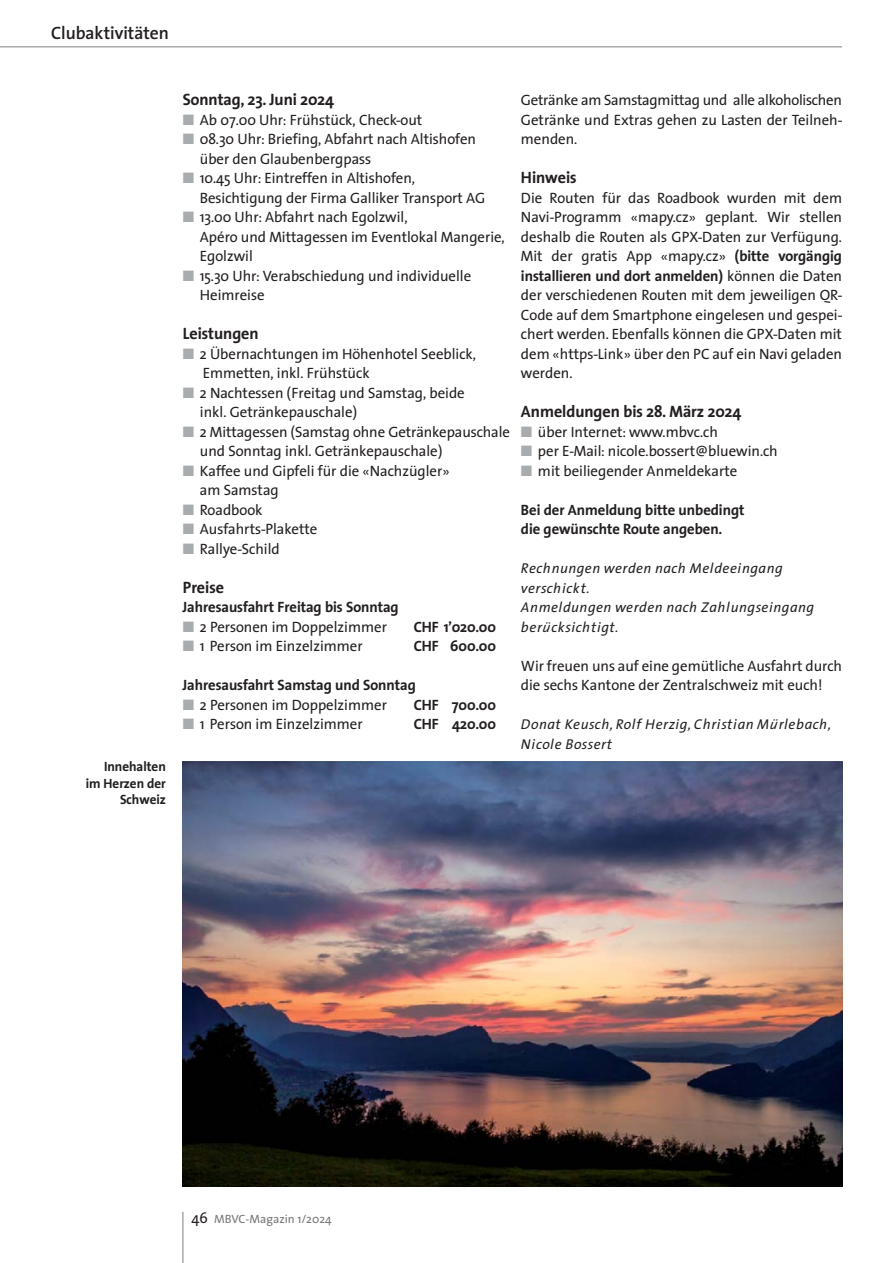
<style>
.page{position:relative;width:893px;height:1263px;background:#fff}
.page>*{position:absolute;margin:0;border:0;box-sizing:border-box;transform-origin:0 0}
.t1{font:600 18px "Thesis Sans";color:#231f20}
.t2{font:700 16.5px "Thesis Sans";color:#231f20}
.t3{font:15px/19.5px "Thesis Sans";color:#231f20}
.t4{font:700 15px/19.5px "Thesis Sans";color:#231f20}
.t5{font:italic 14.25px/19.5px "Thesis Sans";color:#231f20}
.t6{font:700 13.5px/16.5px "Thesis Sans";color:#231f20;text-align:right}
.t7{font:12px "The Sans";color:#77787b}
.s1{color:#a9acae}
.s2{font-weight:700}
.s3{font-family:"Thesis Sans";font-size:15px;color:#231f20}
</style>
<div class="page">
<hr style="left:182px;top:1212px;width:2px;height:51px;background:#a7a9ac">
<hr style="left:0;top:46px;width:842px;height:2px;background:#a7a9ac">
<img style="left:183px;top:761px;width:659px;height:425px">
<p class="t1" style="left:51px;top:26px;width:119px">Clubaktivitäten</p>
<p class="t6" style="left:86px;top:760px;width:82px">Innehalten<br>im Herzen der<br>Schweiz</p>
<p class="t2" style="left:183px;top:93px;width:153px">Sonntag, 23. Juni 2024</p>
<p class="t3" style="left:183px;top:111px;width:241px"><span class="s1">■</span> Ab 07.00 Uhr: Frühstück, Check-out</p>
<p class="t3" style="left:200px;top:131px;width:278px;text-indent:-17px"><span class="s1">■</span> 08.30 Uhr: Briefing, Abfahrt nach Altishofen über den Glaubenbergpass</p>
<p class="t3" style="left:200px;top:170px;width:287px;text-indent:-17px"><span class="s1">■</span> 10.45 Uhr: Eintreffen in Altishofen,<br>Besichtigung der Firma Galliker Transport AG</p>
<p class="t3" style="left:200px;top:209px;width:306px;text-indent:-17px"><span class="s1">■</span> 13.00 Uhr: Abfahrt nach Egolzwil,<br>Apéro und Mittagessen im Eventlokal Mangerie,<br>Egolzwil</p>
<p class="t3" style="left:200px;top:267px;width:273px;text-indent:-17px"><span class="s1">■</span> 15.30 Uhr: Verabschiedung und individuelle<br>Heimreise</p>
<p class="t2" style="left:183px;top:327px;width:77px">Leistungen</p>
<p class="t3" style="left:203px;top:345px;width:275px;text-indent:-20px"><span class="s1">■</span> 2 Übernachtungen im Höhenhotel Seeblick,<br>Emmetten, inkl. Frühstück</p>
<p class="t3" style="left:200px;top:384px;width:266px;text-indent:-17px"><span class="s1">■</span> 2 Nachtessen (Freitag und Samstag, beide inkl. Getränkepauschale)</p>
<p class="t3" style="left:200px;top:423px;width:312px;text-indent:-17px"><span class="s1">■</span> 2 Mittagessen (Samstag ohne Getränkepauschale und Sonntag inkl. Getränkepauschale)</p>
<p class="t3" style="left:200px;top:462px;width:251px;text-indent:-17px"><span class="s1">■</span> Kaffee und Gipfeli für die «Nachzügler» am Samstag</p>
<p class="t3" style="left:183px;top:501px;width:81px"><span class="s1">■</span> Roadbook</p>
<p class="t3" style="left:183px;top:521px;width:136px"><span class="s1">■</span> Ausfahrts-Plakette</p>
<p class="t3" style="left:183px;top:540px;width:98px"><span class="s1">■</span> Rallye-Schild</p>
<p class="t2" style="left:183px;top:581px;width:43px">Preise</p>
<p class="t4" style="left:183px;top:599px;width:217px">Jahresausfahrt Freitag bis Sonntag</p>
<p class="t3" style="left:183px;top:618px;width:205px"><span class="s1">■</span> 2 Personen im Doppelzimmer</p>
<p class="t4" style="left:414px;top:618px;width:84px">CHF 1’020.00</p>
<p class="t3" style="left:183px;top:638px;width:181px"><span class="s1">■</span> 1 Person im Einzelzimmer</p>
<p class="t4" style="left:414px;top:638px;width:84px">CHF 600.00</p>
<p class="t4" style="left:183px;top:677px;width:234px">Jahresausfahrt Samstag und Sonntag</p>
<p class="t3" style="left:183px;top:696px;width:205px"><span class="s1">■</span> 2 Personen im Doppelzimmer</p>
<p class="t4" style="left:414px;top:696px;width:84px">CHF 700.00</p>
<p class="t3" style="left:183px;top:716px;width:181px"><span class="s1">■</span> 1 Person im Einzelzimmer</p>
<p class="t4" style="left:414px;top:716px;width:84px">CHF 420.00</p>
<p class="t3" style="left:521px;top:92px;width:323px;text-align:justify">Getränke am Samstagmittag und alle alkoholischen Getränke und Extras gehen zu Lasten der Teilneh&shy;menden.</p>
<p class="t2" style="left:521px;top:171px;width:57px">Hinweis</p>
<p class="t3" style="left:521px;top:189px;width:323px;text-align:justify">Die Routen für das Roadbook wurden mit dem Navi-Programm «mapy.cz» geplant. Wir stellen deshalb die Routen als GPX-Daten zur Verfügung.<br>Mit der gratis App «mapy.cz» <span class="s2">(bitte vorgängig installieren und dort anmelden)</span> können die Daten der verschiedenen Routen mit dem jeweiligen QR-Code auf dem Smartphone eingelesen und gespei&shy;chert werden. Ebenfalls können die GPX-Daten mit dem «https-Link» über den PC auf ein Navi geladen werden.</p>
<p class="t2" style="left:521px;top:405px;width:222px">Anmeldungen bis 28. März 2024</p>
<p class="t3" style="left:521px;top:423px;width:198px"><span class="s1">■</span> über Internet: www.mbvc.ch</p>
<p class="t3" style="left:521px;top:443px;width:258px"><span class="s1">■</span> per E-Mail: nicole.bossert@bluewin.ch</p>
<p class="t3" style="left:521px;top:462px;width:218px"><span class="s1">■</span> mit beiliegender Anmeldekarte</p>
<p class="t4" style="left:521px;top:501px;width:225px">Bei der Anmeldung bitte unbedingt die gewünschte Route angeben.</p>
<p class="t5" style="left:521px;top:560px;width:295px">Rechnungen werden nach Meldeeingang verschickt.<br>Anmeldungen werden nach Zahlungseingang berücksichtigt.</p>
<p class="t3" style="left:521px;top:657px;width:323px">Wir freuen uns auf eine gemütliche Ausfahrt durch die sechs Kantone der Zentralschweiz mit euch!</p>
<p class="t5" style="left:521px;top:716px;width:311px">Donat Keusch, Rolf Herzig, Christian Mürlebach,<br>Nicole Bossert</p>
<p class="t7" style="left:191px;top:1214px;width:142px"><span class="s3">46</span> MBVC-Magazin 1/2024</p>
</div>
